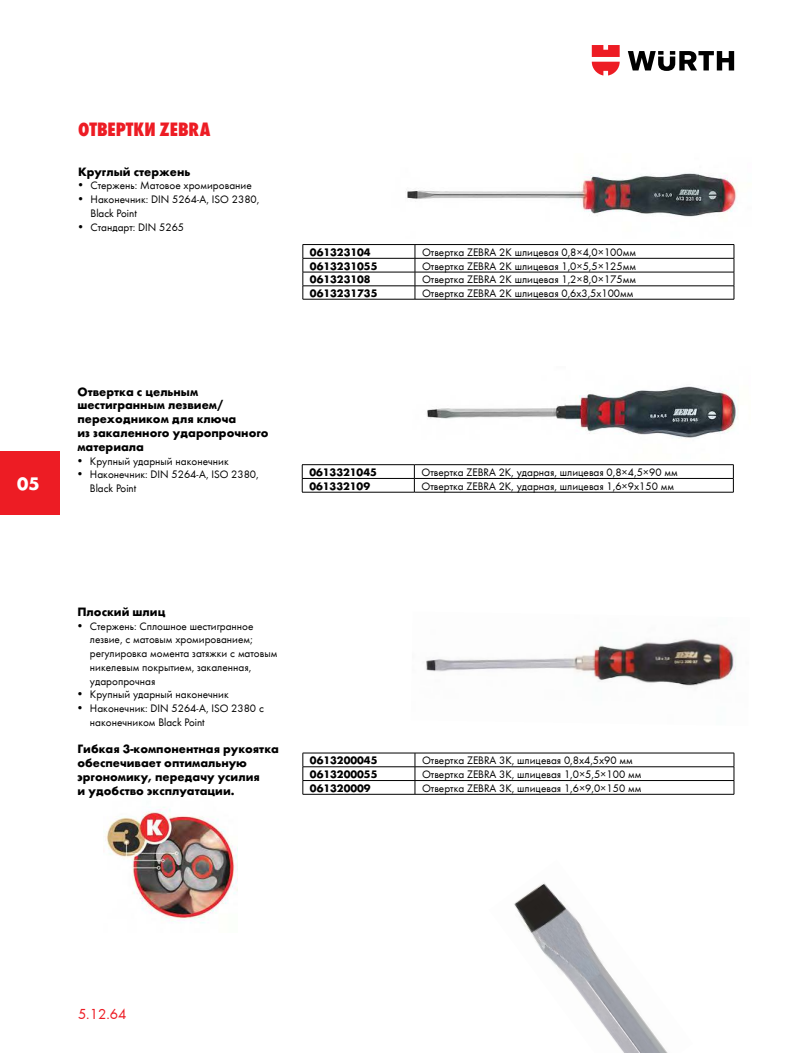
<style>
.page{position:relative;width:798px;height:1053px;background:#fff}
.page>*{position:absolute;margin:0;border:0;box-sizing:border-box;transform-origin:0 0}
.t1{font:20px "Wuerth Extra Bold Cond Caps";color:#ed1c24}
.t2{font:700 18.75px "Wuerth";color:#fff}
.t3{font:15px "Wuerth";color:#ed1c24}
.t4{font:700 12.5px/13.8px "Wuerth";color:#000}
.t5{font:11.25px/13.8px "Wuerth";color:#000}
.t6{font:700 11.25px "Wuerth";color:#000}
</style>
<div class="page">
<hr style="left:302px;top:752px;width:113px;height:1px;background:#000">
<hr style="left:415px;top:752px;width:318px;height:1px;background:#000">
<hr style="left:302px;top:766px;width:113px;height:1px;background:#000">
<hr style="left:415px;top:766px;width:318px;height:1px;background:#000">
<hr style="left:302px;top:780px;width:113px;height:1px;background:#000">
<svg style="left:302px;top:753px;width:1px;height:41px"></svg>
<hr style="left:415px;top:780px;width:318px;height:1px;background:#000">
<svg style="left:414px;top:753px;width:1px;height:41px"></svg>
<svg style="left:733px;top:753px;width:1px;height:41px"></svg>
<hr style="left:302px;top:794px;width:113px;height:1px;background:#000">
<hr style="left:415px;top:794px;width:318px;height:1px;background:#000">
<hr style="left:302px;top:244px;width:113px;height:1px;background:#000">
<hr style="left:415px;top:244px;width:318px;height:1px;background:#000">
<hr style="left:302px;top:258px;width:113px;height:1px;background:#000">
<hr style="left:415px;top:258px;width:318px;height:1px;background:#000">
<hr style="left:302px;top:272px;width:113px;height:1px;background:#000">
<hr style="left:415px;top:272px;width:318px;height:1px;background:#000">
<hr style="left:302px;top:285px;width:113px;height:1px;background:#000">
<svg style="left:302px;top:245px;width:1px;height:54px"></svg>
<hr style="left:415px;top:285px;width:318px;height:1px;background:#000">
<svg style="left:414px;top:245px;width:1px;height:54px"></svg>
<svg style="left:733px;top:245px;width:1px;height:54px"></svg>
<hr style="left:302px;top:299px;width:113px;height:1px;background:#000">
<hr style="left:415px;top:299px;width:318px;height:1px;background:#000">
<hr style="left:302px;top:464px;width:112px;height:1px;background:#000">
<hr style="left:414px;top:464px;width:319px;height:1px;background:#000">
<hr style="left:302px;top:478px;width:112px;height:1px;background:#000">
<svg style="left:302px;top:465px;width:1px;height:27px"></svg>
<hr style="left:414px;top:478px;width:319px;height:1px;background:#000">
<svg style="left:414px;top:465px;width:1px;height:27px"></svg>
<svg style="left:732px;top:465px;width:1px;height:27px"></svg>
<hr style="left:302px;top:492px;width:112px;height:1px;background:#000">
<hr style="left:414px;top:492px;width:319px;height:1px;background:#000">
<img style="left:407px;top:173px;width:331px;height:44px">
<img style="left:427px;top:386px;width:312px;height:52px">
<img style="left:426px;top:639px;width:310px;height:47px">
<img style="left:514px;top:883px;width:153px;height:169px">
<img style="left:106px;top:807px;width:131px;height:116px">
<svg style="left:627px;top:51px;width:106px;height:20px"></svg>
<svg style="left:591px;top:45px;width:28px;height:30px"></svg>
<div style="left:0;top:450px;width:59px;height:64px;background:#ed1c24"></div>
<h1 class="t1" style="left:78px;top:116px;width:134px">ОТВЕРТКИ ZEBRA</h1>
<p class="t4" style="left:78px;top:163px;width:114px">Круглый стержень</p>
<p class="t5" style="left:78px;top:178px;width:175px">• Стержень: Матовое хромирование</p>
<p class="t5" style="left:90px;top:192px;width:170px;text-indent:-12px">• Наконечник: DIN 5264-A, ISO 2380,<br>Black Point</p>
<p class="t5" style="left:78px;top:219px;width:108px">• Стандарт: DIN 5265</p>
<h2 class="t2" style="left:17px;top:472px;width:24px">05</h2>
<p class="t4" style="left:77px;top:383px;width:192px">Отвертка с цельным шестигранным лезвием/ переходником для ключа<br>из закаленного ударопрочного материала</p>
<p class="t5" style="left:77px;top:453px;width:153px">• Крупный ударный наконечник</p>
<p class="t5" style="left:90px;top:467px;width:170px;text-indent:-12px">• Наконечник: DIN 5264-A, ISO 2380,<br>Black Point</p>
<p class="t6" style="left:310px;top:245px;width:62px">061323104</p>
<p class="t5" style="left:422px;top:244px;width:215px">Отвертка ZEBRA 2К шлицевая 0,8×4,0×100мм</p>
<p class="t6" style="left:310px;top:259px;width:69px">0613231055</p>
<p class="t5" style="left:422px;top:258px;width:215px">Отвертка ZEBRA 2К шлицевая 1,0×5,5×125мм</p>
<p class="t6" style="left:310px;top:273px;width:62px">061323108</p>
<p class="t5" style="left:422px;top:272px;width:215px">Отвертка ZEBRA 2К шлицевая 1,2×8,0×175мм</p>
<p class="t6" style="left:310px;top:286px;width:69px">0613231735</p>
<p class="t5" style="left:422px;top:285px;width:213px">Отвертка ZEBRA 2К шлицевая 0,6x3,5x100мм</p>
<p class="t6" style="left:309px;top:465px;width:69px">0613321045</p>
<p class="t5" style="left:421px;top:464px;width:258px">Отвертка ZEBRA 2К, ударная, шлицевая 0,8×4,5×90 мм</p>
<p class="t6" style="left:309px;top:479px;width:62px">061332109</p>
<p class="t5" style="left:421px;top:478px;width:254px">Отвертка ZEBRA 2К, ударная, шлицевая 1,6×9х150 мм</p>
<p class="t4" style="left:77px;top:603px;width:89px">Плоский шлиц</p>
<p class="t5" style="left:90px;top:618px;width:189px;text-indent:-12px">• Стержень: Сплошное шестигранное лезвие, с матовым хромированием; регулировка момента затяжки с матовым никелевым покрытием, закаленная, ударопрочная</p>
<p class="t5" style="left:77px;top:687px;width:153px">• Крупный ударный наконечник</p>
<p class="t5" style="left:90px;top:701px;width:175px;text-indent:-12px">• Наконечник: DIN 5264-A, ISO 2380 с наконечником Black Point</p>
<p class="t4" style="left:77px;top:741px;width:203px">Гибкая 3-компонентная рукоятка обеспечивает оптимальную эргономику, передачу усилия<br>и удобство эксплуатации.</p>
<p class="t6" style="left:310px;top:753px;width:69px">0613200045</p>
<p class="t5" style="left:422px;top:753px;width:212px">Отвертка ZEBRA 3К, шлицевая 0,8х4,5х90 мм</p>
<p class="t6" style="left:310px;top:767px;width:69px">0613200055</p>
<p class="t5" style="left:422px;top:766px;width:221px">Отвертка ZEBRA 3К, шлицевая 1,0×5,5×100 мм</p>
<p class="t6" style="left:310px;top:781px;width:62px">061320009</p>
<p class="t5" style="left:422px;top:780px;width:221px">Отвертка ZEBRA 3К, шлицевая 1,6×9,0×150 мм</p>
<h3 class="t3" style="left:78px;top:1005px;width:50px">5.12.64</h3>
</div>
